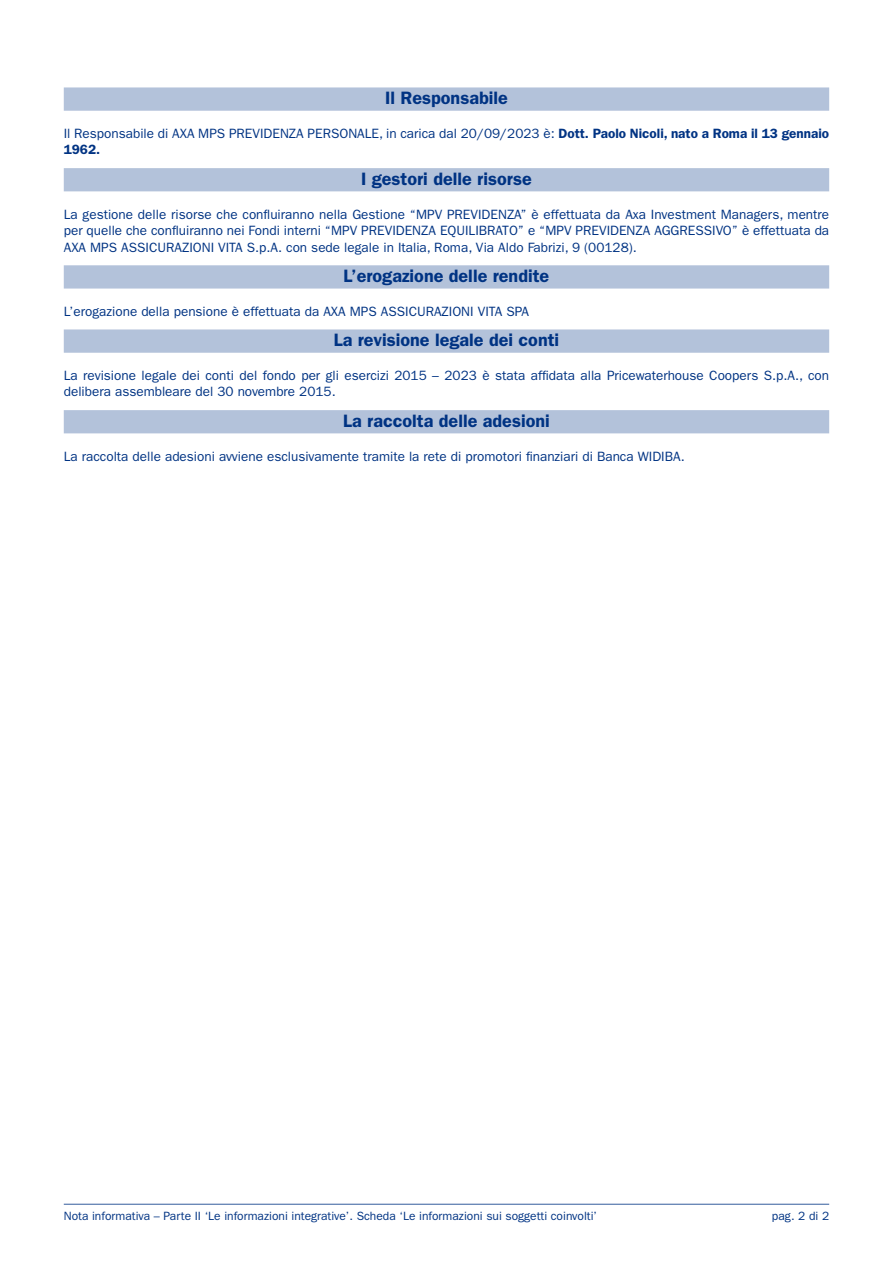
<style>
.page{position:relative;width:893px;height:1263px;background:#fff}
.page>*{position:absolute;margin:0;border:0;box-sizing:border-box;transform-origin:0 0}
.t1{font:600 18px "Franklin Gothic";color:#003383}
.t2{font:13.5px/16.5px "Franklin Gothic";color:#003383}
.t3{font:12px "Franklin Gothic";color:#003383}
.s1{font-weight:600}
</style>
<div class="page">
<hr style="left:64px;top:1204px;width:765px;height:1px;background:#335c9c">
<div style="left:64px;top:87px;width:765px;height:24px;background:#b3c2da"></div>
<div style="left:64px;top:168px;width:765px;height:23px;background:#b3c2da"></div>
<div style="left:64px;top:265px;width:765px;height:24px;background:#b3c2da"></div>
<div style="left:64px;top:329px;width:765px;height:24px;background:#b3c2da"></div>
<div style="left:64px;top:410px;width:765px;height:23px;background:#b3c2da"></div>
<h1 class="t1" style="left:385px;top:87px;width:124px">Il Responsabile</h1>
<p class="t2" style="left:64px;top:125px;width:767px">Il Responsabile di AXA MPS PREVIDENZA PERSONALE, in carica dal 20/09/2023 è: <span class="s1">Dott. Paolo Nicoli, nato a Roma il 13 gennaio<br>1962.</span></p>
<h1 class="t1" style="left:361px;top:168px;width:172px">I gestori delle risorse</h1>
<p class="t2" style="left:64px;top:206px;width:767px;text-align:justify">La gestione delle risorse che confluiranno nella Gestione “MPV PREVIDENZA” è effettuata da Axa Investment Managers, mentre per quelle che confluiranno nei Fondi interni “MPV PREVIDENZA EQUILIBRATO” e “MPV PREVIDENZA AGGRESSIVO” è effettuata da AXA MPS ASSICURAZIONI VITA S.p.A. con sede legale in Italia, Roma, Via Aldo Fabrizi, 9 (00128).</p>
<h1 class="t1" style="left:344px;top:265px;width:207px">L’erogazione delle rendite</h1>
<p class="t2" style="left:64px;top:303px;width:467px">L’erogazione della pensione è effettuata da AXA MPS ASSICURAZIONI VITA SPA</p>
<h1 class="t1" style="left:334px;top:329px;width:227px">La revisione legale dei conti</h1>
<p class="t2" style="left:64px;top:367px;width:767px">La revisione legale dei conti del fondo per gli esercizi 2015 – 2023 è stata affidata alla Pricewaterhouse Coopers S.p.A., con delibera assembleare del 30 novembre 2015.</p>
<h1 class="t1" style="left:343px;top:410px;width:208px">La raccolta delle adesioni</h1>
<p class="t2" style="left:64px;top:448px;width:622px">La raccolta delle adesioni avviene esclusivamente tramite la rete di promotori finanziari di Banca WIDIBA.</p>
<p class="t3" style="left:64px;top:1209px;width:535px">Nota informativa – Parte II ‘Le informazioni integrative’. Scheda ‘Le informazioni sui soggetti coinvolti’</p>
<p class="t3" style="left:772px;top:1209px;width:59px">pag. 2 di 2</p>
</div>
